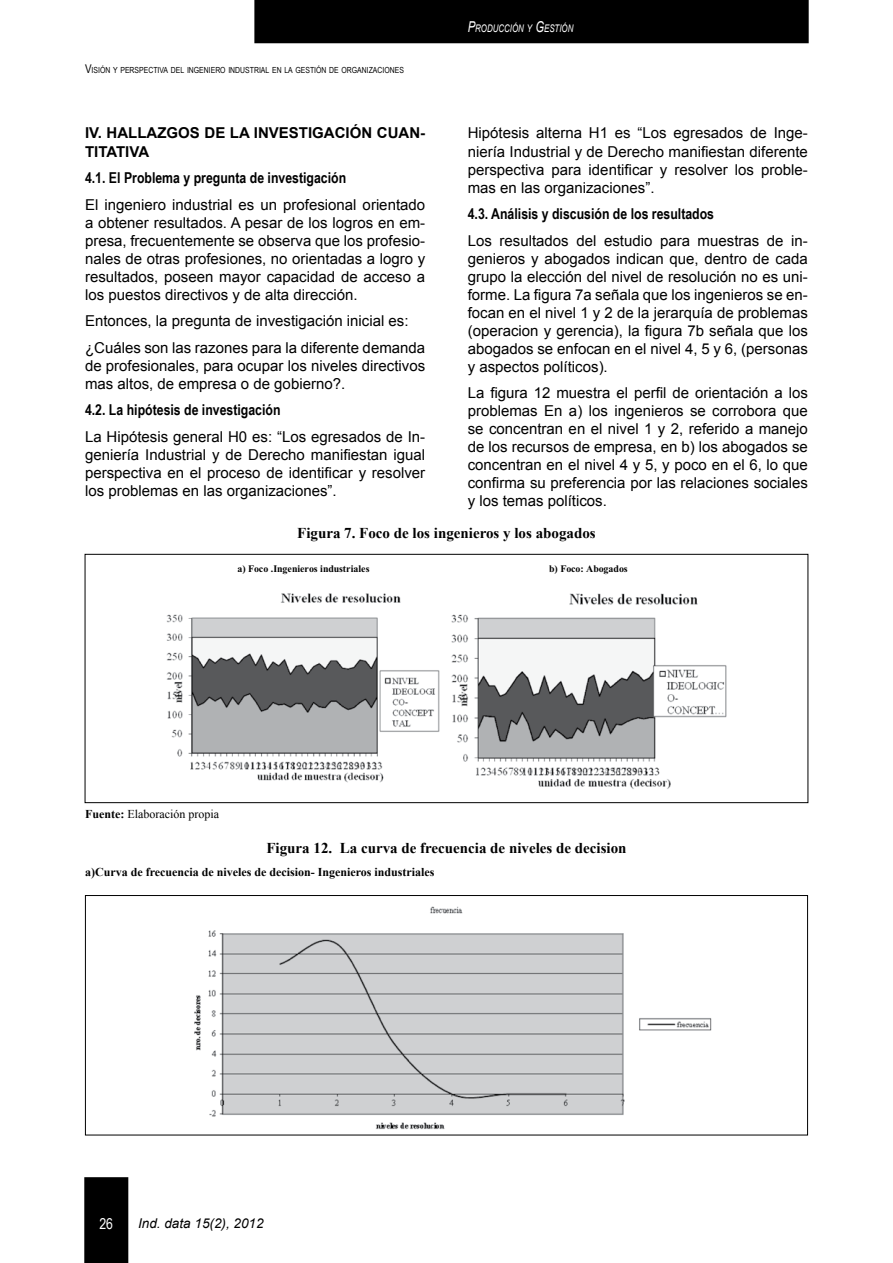
<style>
.page{position:relative;width:893px;height:1263px;background:#fff}
.page>*{position:absolute;margin:0;border:0;box-sizing:border-box;transform-origin:0 0}
.t1{font:15px/18px "Arial";color:#000;text-align:justify}
.t2{font:700 15px "Arial Narrow";color:#000}
.t3{font:700 15px "Times New Roman";color:#000}
.t4{font:700 15px/18px "Arial";color:#000}
.t5{font:15px "Arial Narrow";color:#fff}
.t6{font:italic 13.5px "Arial";color:#000}
.t7{font:700 12px "Times New Roman";color:#000}
.t8{font:12px "Times New Roman";color:#000}
.t9{font:italic 10.5px "Arial";color:#fff;scale:.75 1}
.t10{font:700 10.05px "Times New Roman";letter-spacing:-.005em;color:#000}
.t11{font:8.4px "Arial Narrow";color:#000}
.s1{font-size:12px}
.s2{font-size:15px}
.s3{font-weight:700}
</style>
<div class="page">
<div style="left:84px;top:1177px;width:44px;height:86px;background:#000"></div>
<div style="left:254px;top:0;width:555px;height:43px;background:#000"></div>
<img style="left:166px;top:593px;width:561px;height:196px">
<div style="left:85px;top:554px;width:723px;height:249px;border:1px solid #000"></div>
<img style="left:194px;top:906px;width:518px;height:224px">
<div style="left:85px;top:895px;width:723px;height:240px;border:1px solid #000"></div>
<p class="t11" style="left:85px;top:63px;width:320px"><span class="s1">V</span>ISIÓN Y PERSPECTIVA DEL INGENIERO INDUSTRIAL EN LA GESTIÓN DE ORGANIZACIONES</p>
<p class="t4" style="left:85px;top:125px;width:342px">IV. HALLAZGOS DE LA INVESTIGACIÓN CUAN-<br>TITATIVA</p>
<p class="t2" style="left:85px;top:166px;width:263px">4.1. El Problema y pregunta de investigación</p>
<p class="t1" style="left:85px;top:195px;width:342px">El ingeniero industrial es un profesional orientado a obtener resultados. A pesar de los logros en em&shy;presa, frecuentemente se observa que los profesio&shy;nales de otras profesiones, no orientadas a logro y resultados, poseen mayor capacidad de acceso a los puestos directivos y de alta dirección.</p>
<p class="t1" style="left:85px;top:308px;width:342px;line-height:26.5px">Entonces, la pregunta de investigación inicial es: ¿Cuáles son las razones para la diferente demanda</p>
<p class="t1" style="left:85px;top:356px;width:342px">de profesionales, para ocupar los niveles directivos mas altos, de empresa o de gobierno?.</p>
<p class="t2" style="left:85px;top:398px;width:197px">4.2. La hipótesis de investigación</p>
<p class="t1" style="left:85px;top:427px;width:342px">La Hipótesis general H0 es: “Los egresados de In&shy;geniería Industrial y de Derecho manifiestan igual perspectiva en el proceso de identificar y resolver los problemas en las organizaciones”.</p>
<p class="t9" style="left:468px;top:22px;width:142px"><span class="s2">P</span>RODUCCIÓN Y <span class="s2">G</span>ESTIÓN</p>
<p class="t1" style="left:468px;top:124px;width:342px">Hipótesis alterna H1 es “Los egresados de Inge&shy;niería Industrial y de Derecho manifiestan diferente perspectiva para identificar y resolver los proble&shy;mas en las organizaciones”.</p>
<p class="t2" style="left:468px;top:202px;width:248px">4.3. Análisis y discusión de los resultados</p>
<p class="t1" style="left:468px;top:231px;width:342px">Los resultados del estudio para muestras de in&shy;genieros y abogados indican que, dentro de cada grupo la elección del nivel de resolución no es uni&shy;forme. La figura 7a señala que los ingenieros se en&shy;focan en el nivel 1 y 2 de la jerarquía de problemas (operacion y gerencia), la figura 7b señala que los abogados se enfocan en el nivel 4, 5 y 6, (personas y aspectos políticos).</p>
<p class="t1" style="left:468px;top:384px;width:342px">La figura 12 muestra el perfil de orientación a los problemas En a) los ingenieros se corrobora que se concentran en el nivel 1 y 2, referido a manejo de los recursos de empresa, en b) los abogados se concentran en el nivel 4 y 5, y poco en el 6, lo que confirma su preferencia por las relaciones sociales y los temas políticos.</p>
<p class="t3" style="left:297px;top:522px;width:300px">Figura 7. Foco de los ingenieros y los abogados</p>
<p class="t10" style="left:237px;top:562px;width:134px">a) Foco .Ingenieros industriales</p>
<p class="t10" style="left:549px;top:562px;width:80px">b) Foco: Abogados</p>
<p class="t8" style="left:85px;top:806px;width:135px"><span class="s3">Fuente:</span> Elaboración propia</p>
<p class="t3" style="left:266px;top:838px;width:362px">Figura 12. La curva de frecuencia de niveles de decision</p>
<p class="t7" style="left:85px;top:863px;width:351px">a)Curva de frecuencia de niveles de decision- Ingenieros industriales</p>
<p class="t5" style="left:99px;top:1213px;width:15px">26</p>
<p class="t6" style="left:138px;top:1215px;width:127px">Ind. data 15(2), 2012</p>
</div>
